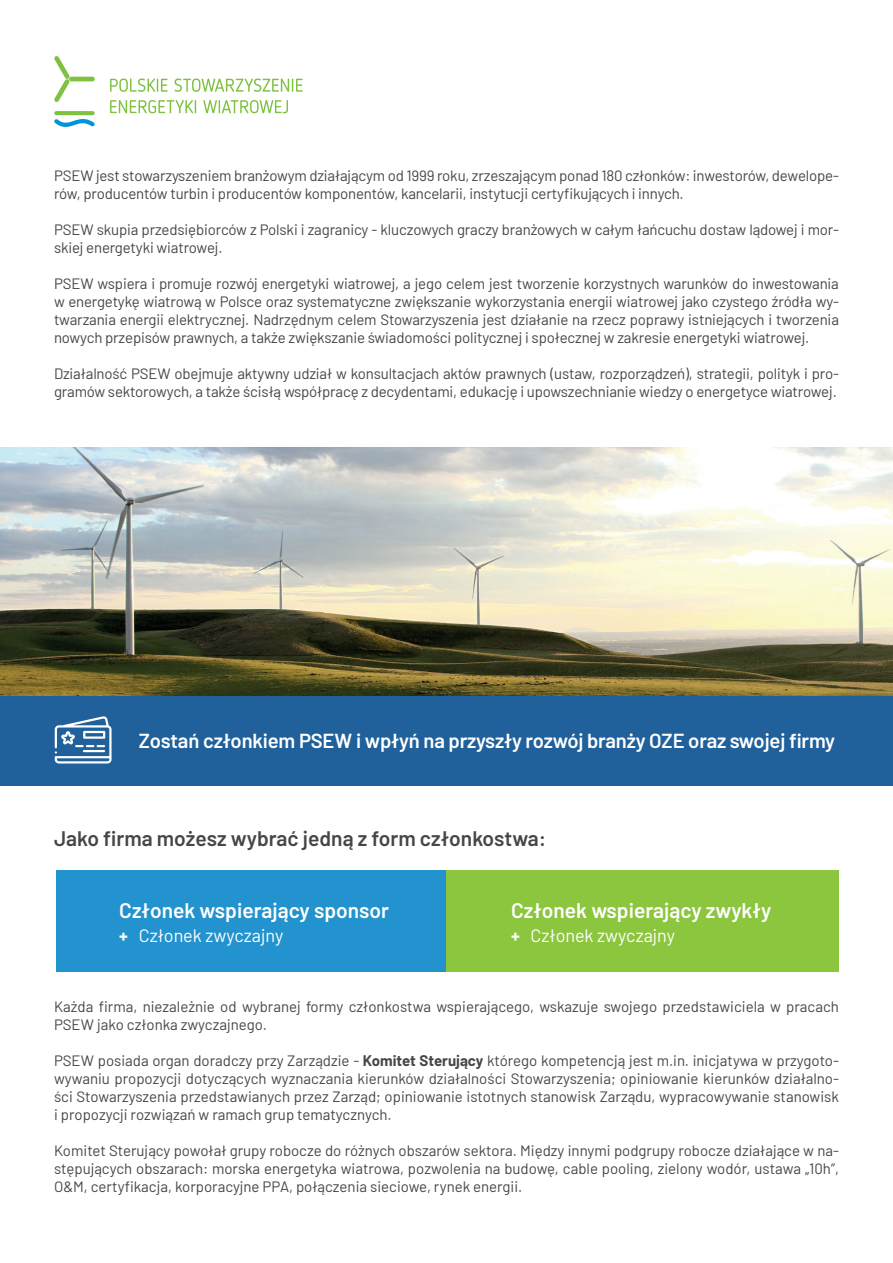
<style>
.page{position:relative;width:893px;height:1263px;background:#fff}
.page>*{position:absolute;margin:0;border:0;box-sizing:border-box;transform-origin:0 0}
.t1{font:600 21px "Barlow";color:#fff}
.t2{font:600 21px "Barlow";color:#454647}
.t3{font:600 20.25px "Barlow";letter-spacing:-.01em;color:#fff}
.t4{font:18px "Barlow";color:#fff}
.t5{font:15px/18px "Barlow";letter-spacing:-.01em;color:#454647}
.s1{font-weight:700}
</style>
<div class="page">
<div style="left:0;top:693px;width:893px;height:93px;background:#20619c"></div>
<div style="left:56px;top:871px;width:390px;height:101px;background:#2293ce"></div>
<div style="left:446px;top:871px;width:393px;height:101px;background:#8bc63e"></div>
<img style="left:0;top:447px;width:893px;height:248px">
<svg style="left:55px;top:716px;width:57px;height:47px"></svg>
<hr style="left:69px;top:77px;width:26px;height:4px;background:#7fc241;border-radius:2px">
<svg style="left:54px;top:56px;width:16px;height:46px"></svg>
<svg style="left:54px;top:111px;width:41px;height:4px"></svg>
<svg style="left:54px;top:119px;width:41px;height:8px"></svg>
<svg style="left:110px;top:79px;width:193px;height:34px"></svg>
<p class="t5" style="left:54px;top:165px;width:786px">PSEW jest stowarzyszeniem branżowym działającym od 1999 roku, zrzeszającym ponad 180 członków: inwestorów, dewelope&shy;rów, producentów turbin i producentów komponentów, kancelarii, instytucji certyfikujących i innych.</p>
<p class="t5" style="left:54px;top:219px;width:786px">PSEW skupia przedsiębiorców z Polski i zagranicy - kluczowych graczy branżowych w całym łańcuchu dostaw lądowej i mor&shy;skiej energetyki wiatrowej.</p>
<p class="t5" style="left:54px;top:273px;width:786px;text-align:justify">PSEW wspiera i promuje rozwój energetyki wiatrowej, a jego celem jest tworzenie korzystnych warunków do inwestowania w energetykę wiatrową w Polsce oraz systematyczne zwiększanie wykorzystania energii wiatrowej jako czystego źródła wy&shy;twarzania energii elektrycznej. Nadrzędnym celem Stowarzyszenia jest działanie na rzecz poprawy istniejących i tworzenia nowych przepisów prawnych, a także zwiększanie świadomości politycznej i społecznej w zakresie energetyki wiatrowej.</p>
<p class="t5" style="left:54px;top:363px;width:786px">Działalność PSEW obejmuje aktywny udział w konsultacjach aktów prawnych (ustaw, rozporządzeń), strategii, polityk i pro&shy;gramów sektorowych, a także ścisłą współpracę z decydentami, edukację i upowszechnianie wiedzy o energetyce wiatrowej.</p>
<h2 class="t3" style="left:139px;top:726px;width:698px">Zostań członkiem PSEW i wpłyń na przyszły rozwój branży OZE oraz swojej firmy</h2>
<h1 class="t2" style="left:54px;top:823px;width:494px">Jako firma możesz wybrać jedną z form członkostwa:</h1>
<h1 class="t1" style="left:119px;top:895px;width:271px">Członek wspierający sponsor</h1>
<p class="t4" style="left:119px;top:922px;width:166px"><span class="s1">+</span> Członek zwyczajny</p>
<h1 class="t1" style="left:511px;top:895px;width:262px">Członek wspierający zwykły</h1>
<p class="t4" style="left:511px;top:922px;width:166px"><span class="s1">+</span> Członek zwyczajny</p>
<p class="t5" style="left:54px;top:996px;width:786px">Każda firma, niezależnie od wybranej formy członkostwa wspierającego, wskazuje swojego przedstawiciela w pracach<br>PSEW jako członka zwyczajnego.</p>
<p class="t5" style="left:54px;top:1050px;width:786px;text-align:justify">PSEW posiada organ doradczy przy Zarządzie - <span class="s1">Komitet Sterujący</span> którego kompetencją jest m.in. inicjatywa w przygoto&shy;wywaniu propozycji dotyczących wyznaczania kierunków działalności Stowarzyszenia; opiniowanie kierunków działalno&shy;ści Stowarzyszenia przedstawianych przez Zarząd; opiniowanie istotnych stanowisk Zarządu, wypracowywanie stanowisk i propozycji rozwiązań w ramach grup tematycznych.</p>
<p class="t5" style="left:54px;top:1140px;width:786px;text-align:justify">Komitet Sterujący powołał grupy robocze do różnych obszarów sektora. Między innymi podgrupy robocze działające w na&shy;stępujących obszarach: morska energetyka wiatrowa, pozwolenia na budowę, cable pooling, zielony wodór, ustawa „10h”, O&amp;M, certyfikacja, korporacyjne PPA, połączenia sieciowe, rynek energii.</p>
</div>
